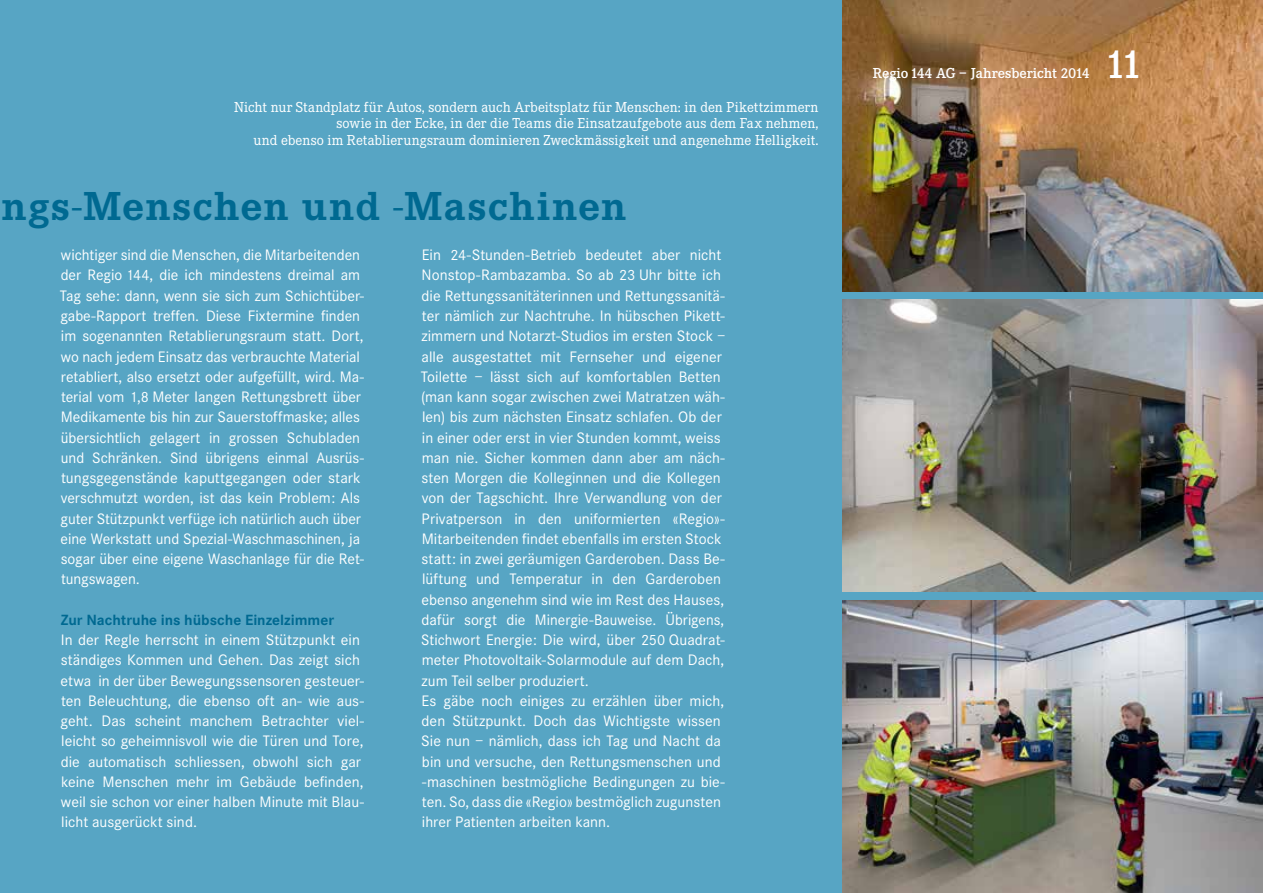
<style>
.page{position:relative;width:1263px;height:893px;background:#57a5c4}
.page>*{position:absolute;margin:0;border:0;box-sizing:border-box;transform-origin:0 0}
.t1{font:700 42px "Corporate E";letter-spacing:.035em;color:#006991}
.t2{font:600 42px "Corporate E";color:#fff}
.t3{font:15.75px/20.2px "Corporate S";color:#fff}
.t4{font:700 15.3px "Corporate S";color:#006991}
.t5{font:15px/16.5px "Corporate E";color:#fff;text-align:right}
.t6{font:600 15px "Corporate E";color:#fff}
.s1{font-size:15.3px}
</style>
<div class="page">
<img style="left:842px;top:600px;width:421px;height:293px">
<img style="left:842px;top:0;width:421px;height:291px">
<img style="left:842px;top:299px;width:421px;height:293px">
<p class="t5" style="left:234px;top:99px;width:586px">Nicht nur Standplatz für Autos, sondern auch Arbeitsplatz für Menschen: in den Pikettzimmern sowie in der Ecke, in der die Teams die Einsatzaufgebote aus dem Fax nehmen,<br>und ebenso im Retablierungsraum dominieren Zweckmässigkeit und angenehme Helligkeit.</p>
<h1 class="t1" style="left:2px;top:182px;width:626px">ngs-Menschen und -Maschinen</h1>
<p class="t3" style="left:60px;top:245px;width:306px">wichtiger sind die Menschen, die Mitarbeitenden der Regio <span class="s1">144</span>, die ich mindestens dreimal am Tag sehe: dann, wenn sie sich zum Schichtüber&shy;gabe-Rapport treffen. Diese Fixtermine finden im sogenannten Retablierungsraum statt. Dort, wo nach jedem Einsatz das verbrauchte Material retabliert, also ersetzt oder aufgefüllt, wird. Ma&shy;terial vom <span class="s1">1</span>,<span class="s1">8</span> Meter langen Rettungsbrett über Medikamente bis hin zur Sauerstoffmaske; alles übersichtlich gelagert in grossen Schubladen und Schränken. Sind übrigens einmal Ausrüs&shy;tungsgegenstände kaputtgegangen oder stark verschmutzt worden, ist das kein Problem: Als guter Stützpunkt verfüge ich natürlich auch über eine Werkstatt und Spezial-Waschmaschinen, ja sogar über eine eigene Waschanlage für die Ret&shy;tungswagen.</p>
<p class="t4" style="left:61px;top:611px;width:275px">Zur Nachtruhe ins hübsche Einzelzimmer</p>
<p class="t3" style="left:61px;top:630px;width:305px">In der Regle herrscht in einem Stützpunkt ein ständiges Kommen und Gehen. Das zeigt sich etwa in der über Bewegungssensoren gesteuer&shy;ten Beleuchtung, die ebenso oft an- wie aus&shy;geht. Das scheint manchem Betrachter viel&shy;leicht so geheimnisvoll wie die Türen und Tore, die automatisch schliessen, obwohl sich gar keine Menschen mehr im Gebäude befinden, weil sie schon vor einer halben Minute mit Blau&shy;licht ausgerückt sind.</p>
<p class="t3" style="left:421px;top:245px;width:306px">Ein <span class="s1">24</span>-Stunden-Betrieb bedeutet aber nicht Nonstop-Rambazamba. So ab <span class="s1">23</span> Uhr bitte ich die Rettungssanitäterinnen und Rettungssanitä&shy;ter nämlich zur Nachtruhe. In hübschen Pikett&shy;zimmern und Notarzt-Studios im ersten Stock – alle ausgestattet mit Fernseher und eigener Toilette – lässt sich auf komfortablen Betten (man kann sogar zwischen zwei Matratzen wäh&shy;len) bis zum nächsten Einsatz schlafen. Ob der in einer oder erst in vier Stunden kommt, weiss man nie. Sicher kommen dann aber am näch&shy;sten Morgen die Kolleginnen und die Kollegen von der Tagschicht. Ihre Verwandlung von der Privatperson in den uniformierten «Regio»-- Mitarbeitenden findet ebenfalls im ersten Stock statt: in zwei geräumigen Garderoben. Dass Be&shy;lüftung und Temperatur in den Garderoben ebenso angenehm sind wie im Rest des Hauses, dafür sorgt die Minergie--Bauweise. Übrigens, Stichwort Energie: Die wird, über <span class="s1">250</span> Quadrat&shy;meter Photovoltaik--Solarmodule auf dem Dach, zum Teil selber produziert.<br>Es gäbe noch einiges zu erzählen über mich, den Stützpunkt. Doch das Wichtigste wissen Sie nun – nämlich, dass ich Tag und Nacht da bin und versuche, den Rettungsmenschen und -maschinen bestmögliche Bedingungen zu bie&shy;ten. So, dass die «Regio» bestmöglich zugunsten ihrer Patienten arbeiten kann.</p>
<p class="t6" style="left:873px;top:65px;width:218px">Regio144 AG – Jahresbericht 2014</p>
<h1 class="t2" style="left:1105px;top:41px;width:39px">11</h1>
</div>
